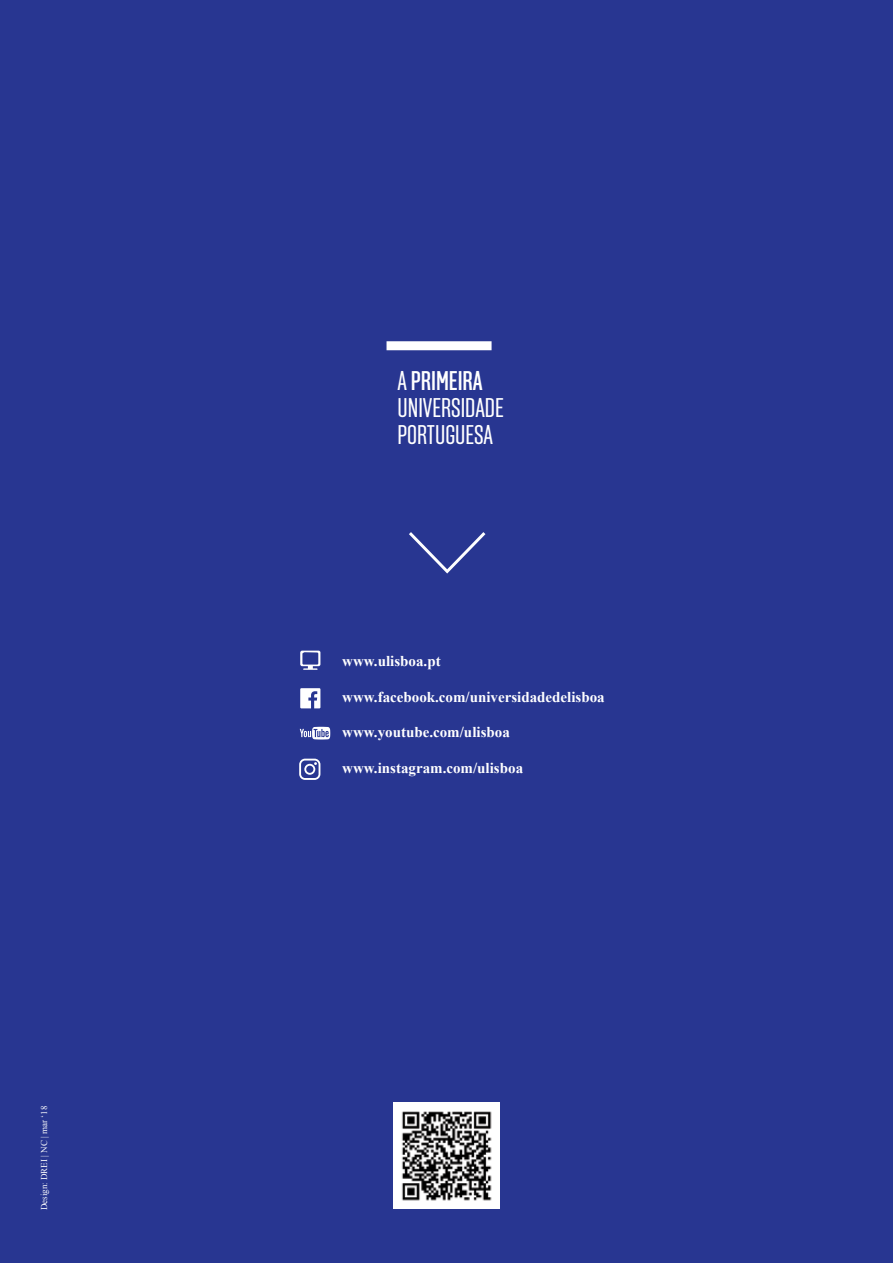
<style>
.page{position:relative;width:893px;height:1263px;background:#283691}
.page>*{position:absolute;margin:0;border:0;box-sizing:border-box;transform-origin:0 0}
.t1{font:27px/27px "Solido Compressed";color:#fff}
.t2{font:700 15px "Times New Roman";color:#fff}
.t3{font:9px "Times New Roman";color:#fff}
.s1{font-weight:500}
</style>
<div class="page">
<div style="left:387px;top:341px;width:105px;height:9px;background:#fff"></div>
<img style="left:393px;top:1103px;width:107px;height:106px">
<svg style="left:409px;top:532px;width:76px;height:41px"></svg>
<svg style="left:299px;top:759px;width:21px;height:21px"></svg>
<svg style="left:300px;top:688px;width:20px;height:20px"></svg>
<svg style="left:300px;top:651px;width:20px;height:19px"></svg>
<svg style="left:300px;top:727px;width:30px;height:12px"></svg>
<p class="t3" style="left:38px;top:1210px;width:106px;rotate:-90deg">Design: DREI | NC | mar ‘18</p>
<h1 class="t1" style="left:398px;top:368px;width:108px">A <span class="s1">PRIMEIRA<br></span>UNIVERSIDADE<br>PORTUGUESA</h1>
<p class="t2" style="left:342px;top:651px;width:100px">www.ulisboa.pt</p>
<p class="t2" style="left:342px;top:686px;width:264px">www.facebook.com/universidadedelisboa</p>
<p class="t2" style="left:342px;top:722px;width:169px">www.youtube.com/ulisboa</p>
<p class="t2" style="left:342px;top:757px;width:182px">www.instagram.com/ulisboa</p>
</div>
